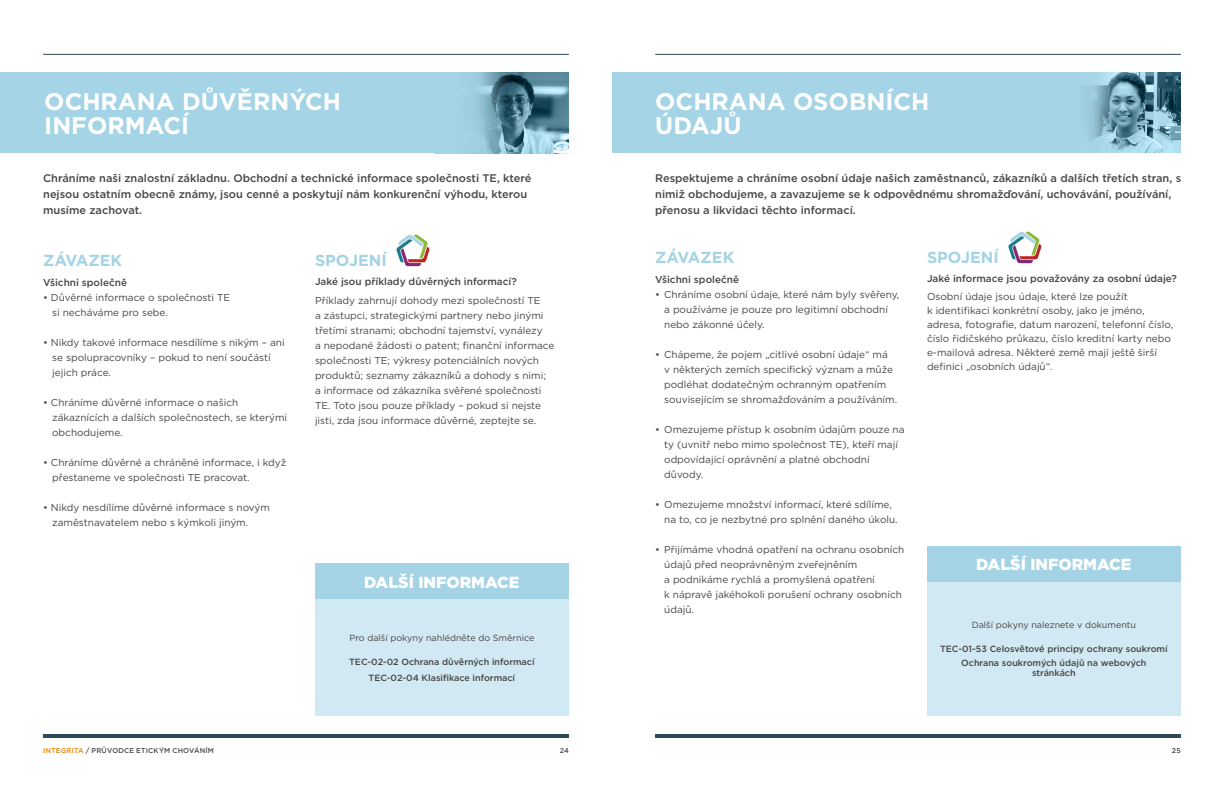
<style>
.page{position:relative;width:1224px;height:792px;background:#fff}
.page>*{position:absolute;margin:0;border:0;box-sizing:border-box;transform-origin:0 0}
.t1{font:700 24px/24px "Gotham";color:#fff}
.t2{font:900 16px "Gotham";color:#fff}
.t3{font:700 16px "Gotham";color:#a4d3e6}
.t4{font:500 11px/16px "Gotham";color:#464547}
.t5{font:10px/15px "Gotham";color:#464547}
.t6{font:500 10px "Gotham";color:#464547}
.t7{font:500 9px/16px "Gotham";color:#464547;text-align:center}
.t8{font:9px "Gotham";color:#464547}
.t9{font:500 7px "Gotham";letter-spacing:.025em;color:#464547}
.s1{color:#e98300}
</style>
<div class="page">
<hr style="left:655px;top:734px;width:526px;height:4px;background:#2e4957">
<hr style="left:655px;top:54px;width:526px;height:1px;background:#2e4957">
<hr style="left:43px;top:734px;width:526px;height:4px;background:#2e4957">
<hr style="left:43px;top:54px;width:526px;height:1px;background:#2e4957">
<div style="left:612px;top:72px;width:569px;height:81px;background:#a4d4e6"></div>
<img style="left:1088px;top:72px;width:93px;height:81px">
<div style="left:0;top:72px;width:569px;height:81px;background:#a4d4e6"></div>
<img style="left:476px;top:72px;width:93px;height:81px">
<div style="left:927px;top:582px;width:254px;height:134px;background:#d1e9f2"></div>
<div style="left:927px;top:547px;width:254px;height:35px;background:#a4d3e6"></div>
<div style="left:315px;top:599px;width:254px;height:117px;background:#d1e9f2"></div>
<div style="left:315px;top:564px;width:254px;height:35px;background:#a4d3e6"></div>
<svg style="left:396px;top:234px;width:34px;height:32px"></svg>
<svg style="left:1008px;top:231px;width:34px;height:32px"></svg>
<h1 class="t1" style="left:44px;top:89px;width:298px">OCHRANA DŮVĚRNÝCH<br>INFORMACÍ</h1>
<p class="t4" style="left:43px;top:170px;width:490px">Chráníme naši znalostní základnu. Obchodní a technické informace společnosti TE, které nejsou ostatním obecně známy, jsou cenné a poskytují nám konkurenční výhodu, kterou musíme zachovat.</p>
<h2 class="t3" style="left:315px;top:250px;width:73px">SPOJENÍ</h2>
<p class="t6" style="left:315px;top:275px;width:203px">Jaké jsou příklady důvěrných informací?</p>
<p class="t5" style="left:315px;top:293px;width:241px">Příklady zahrnují dohody mezi společností TE<br>a zástupci, strategickými partnery nebo jinými třetími stranami; obchodní tajemství, vynálezy<br>a nepodané žádosti o patent; finanční informace společnosti TE; výkresy potenciálních nových produktů; seznamy zákazníků a dohody s nimi;<br>a informace od zákazníka svěřené společnosti TE. Toto jsou pouze příklady – pokud si nejste jisti, zda jsou informace důvěrné, zeptejte se.</p>
<h2 class="t3" style="left:43px;top:250px;width:81px">ZÁVAZEK</h2>
<p class="t6" style="left:43px;top:276px;width:85px">Všichni společně</p>
<p class="t5" style="left:52px;top:290px;width:180px;text-indent:-9px">• Důvěrné informace o společnosti TE si necháváme pro sebe.</p>
<p class="t5" style="left:52px;top:335px;width:234px;text-indent:-9px">• Nikdy takové informace nesdílíme s nikým – ani se spolupracovníky – pokud to není součástí jejich práce.</p>
<p class="t5" style="left:52px;top:395px;width:236px;text-indent:-9px">• Chráníme důvěrné informace o našich zákaznících a dalších společnostech, se kterými obchodujeme.</p>
<p class="t5" style="left:52px;top:455px;width:236px;text-indent:-9px">• Chráníme důvěrné a chráněné informace, i když přestaneme ve společnosti TE pracovat.</p>
<p class="t5" style="left:52px;top:500px;width:219px;text-indent:-9px">• Nikdy nesdílíme důvěrné informace s novým zaměstnavatelem nebo s kýmkoli jiným.</p>
<h2 class="t2" style="left:364px;top:571px;width:157px">DALŠÍ INFORMACE</h2>
<p class="t8" style="left:349px;top:632px;width:187px">Pro další pokyny nahlédněte do Směrnice</p>
<p class="t7" style="left:349px;top:653px;width:187px">TEC-02-02 Ochrana důvěrných informací<br>TEC-02-04 Klasifikace informací</p>
<h1 class="t1" style="left:655px;top:89px;width:276px">OCHRANA OSOBNÍCH<br>ÚDAJŮ</h1>
<p class="t4" style="left:655px;top:170px;width:527px">Respektujeme a chráníme osobní údaje našich zaměstnanců, zákazníků a dalších třetích stran, s nimiž obchodujeme, a zavazujeme se k odpovědnému shromažďování, uchovávání, používání, přenosu a likvidaci těchto informací.</p>
<h2 class="t3" style="left:655px;top:247px;width:81px">ZÁVAZEK</h2>
<p class="t6" style="left:655px;top:273px;width:85px">Všichni společně</p>
<p class="t5" style="left:664px;top:287px;width:237px;text-indent:-9px">• Chráníme osobní údaje, které nám byly svěřeny, a používáme je pouze pro legitimní obchodní nebo zákonné účely.</p>
<p class="t5" style="left:664px;top:347px;width:234px;text-indent:-9px">• Chápeme, že pojem „citlivé osobní údaje“ má<br>v některých zemích specifický význam a může podléhat dodatečným ochranným opatřením souvisejícím se shromažďováním a používáním.</p>
<p class="t5" style="left:664px;top:422px;width:242px;text-indent:-9px">• Omezujeme přístup k osobním údajům pouze na ty (uvnitř nebo mimo společnost TE), kteří mají odpovídající oprávnění a platné obchodní důvody.</p>
<p class="t5" style="left:664px;top:497px;width:235px;text-indent:-9px">• Omezujeme množství informací, které sdílíme, na to, co je nezbytné pro splnění daného úkolu.</p>
<p class="t5" style="left:664px;top:542px;width:242px;text-indent:-9px">• Přijímáme vhodná opatření na ochranu osobních údajů před neoprávněným zveřejněním<br>a podnikáme rychlá a promyšlená opatření<br>k nápravě jakéhokoli porušení ochrany osobních údajů.</p>
<h2 class="t3" style="left:927px;top:247px;width:73px">SPOJENÍ</h2>
<p class="t6" style="left:927px;top:272px;width:252px">Jaké informace jsou považovány za osobní údaje?</p>
<p class="t5" style="left:927px;top:289px;width:248px;line-height:14px">Osobní údaje jsou údaje, které lze použít<br>k identifikaci konkrétní osoby, jako je jméno, adresa, fotografie, datum narození, telefonní číslo, číslo řidičského průkazu, číslo kreditní karty nebo e-mailová adresa. Některé země mají ještě širší definici „osobních údajů“.</p>
<h2 class="t2" style="left:976px;top:554px;width:157px">DALŠÍ INFORMACE</h2>
<p class="t8" style="left:972px;top:619px;width:166px">Další pokyny naleznete v dokumentu</p>
<p class="t7" style="left:940px;top:641px;width:229px;line-height:14.5px">TEC-01-53 Celosvětové principy ochrany soukromí<br>Ochrana soukromých údajů na webových</p>
<p class="t7" style="left:1032px;top:665px;width:45px">stránkách</p>
<p class="t9" style="left:43px;top:746px;width:172px"><span class="s1">INTEGRITA</span> / PRŮVODCE ETICKÝM CHOVÁNÍM</p>
<p class="t9" style="left:560px;top:746px;width:11px">24</p>
<p class="t9" style="left:1172px;top:746px;width:10px">25</p>
</div>
